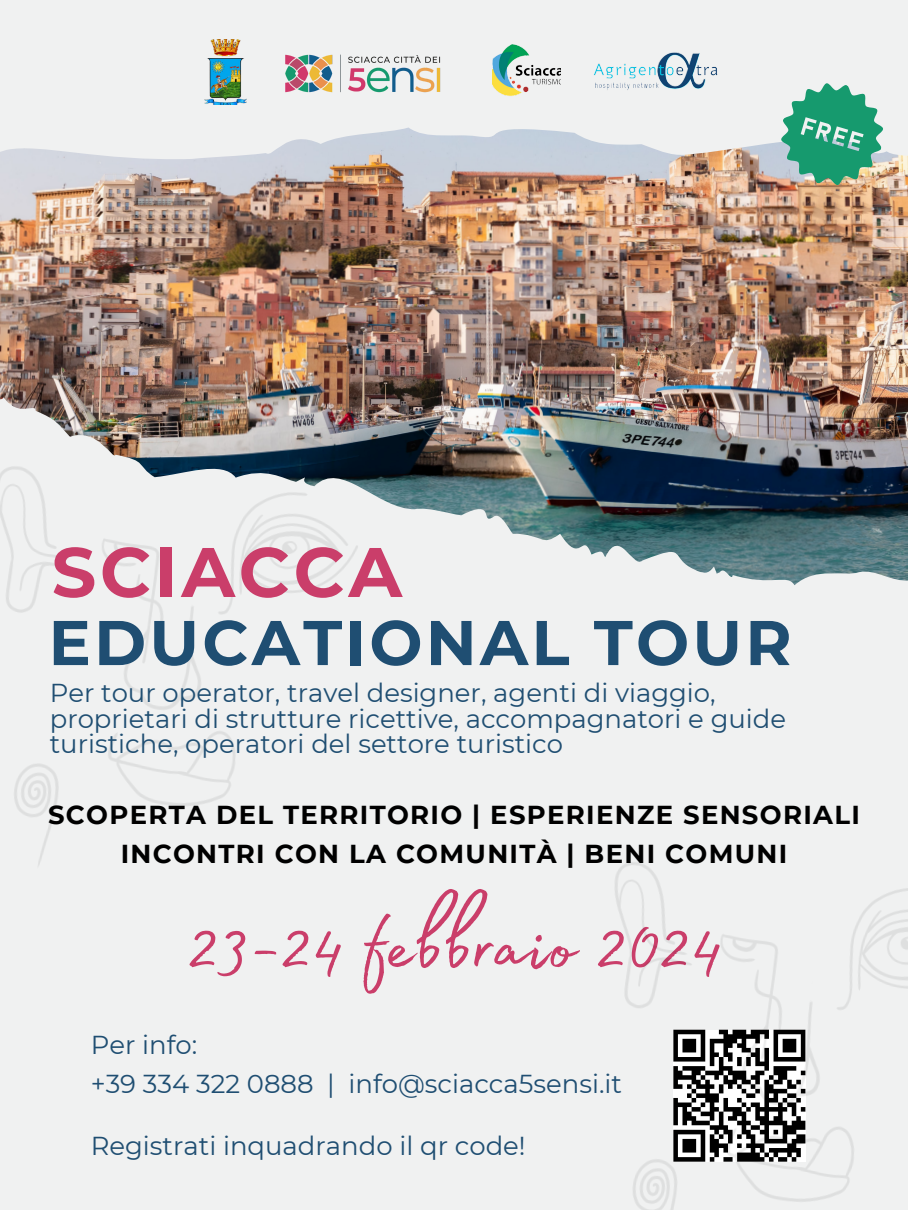
<style>
.page{position:relative;width:908px;height:1210px;background:#fff}
.page>*{position:absolute;margin:0;border:0;box-sizing:border-box;transform-origin:0 0}
.t1{font:105px "Madelyn Fill";color:#ca3e6a}
.t2{font:700 70px "Montserrat";letter-spacing:.05em;color:#ca3e6a}
.t3{font:700 63px "Montserrat";letter-spacing:.05em;color:#1f4e72}
.t4{font:25.9px/25.7px "Montserrat";color:#1f4e72}
.t5{font:700 25.9px/38.8px "Montserrat";letter-spacing:.05em;color:#000;text-align:center}
</style>
<div class="page">
<div style="left:0;top:0;width:907px;height:1210px;background:#f0f1f1"></div>
<img style="left:0;top:127px;width:907px;height:458px">
<img style="left:285px;top:54px;width:156px;height:39px">
<img style="left:0;top:366px;width:392px;height:500px">
<img style="left:768px;top:83px;width:127px;height:115px">
<img style="left:492px;top:44px;width:68px;height:52px">
<img style="left:594px;top:52px;width:124px;height:38px">
<img style="left:204px;top:39px;width:42px;height:65px">
<img style="left:227px;top:762px;width:680px;height:448px">
<p class="t2" style="left:52px;top:529px;width:352px">SCIACCA</p>
<h2 class="t3" style="left:49px;top:604px;width:744px">EDUCATIONAL TOUR</h2>
<p class="t4" style="left:50px;top:679px;width:737px">Per tour operator, travel designer, agenti di viaggio, proprietari di strutture ricettive, accompagnatori e guide turistiche, operatori del settore turistico</p>
<p class="t5" style="left:48px;top:795px;width:813px">SCOPERTA DEL TERRITORIO | ESPERIENZE SENSORIALI<br>INCONTRI CON LA COMUNITÀ | BENI COMUNI</p>
<h3 class="t1" style="left:186px;top:867px;width:536px">23-24 febbraio 2024</h3>
<p class="t4" style="left:91px;top:1032px;width:108px">Per info:</p>
<p class="t4" style="left:91px;top:1071px;width:532px">+39 334 322 0888 | info@sciacca5sensi.it</p>
<p class="t4" style="left:91px;top:1133px;width:436px">Registrati inquadrando il qr code!</p>
</div>
